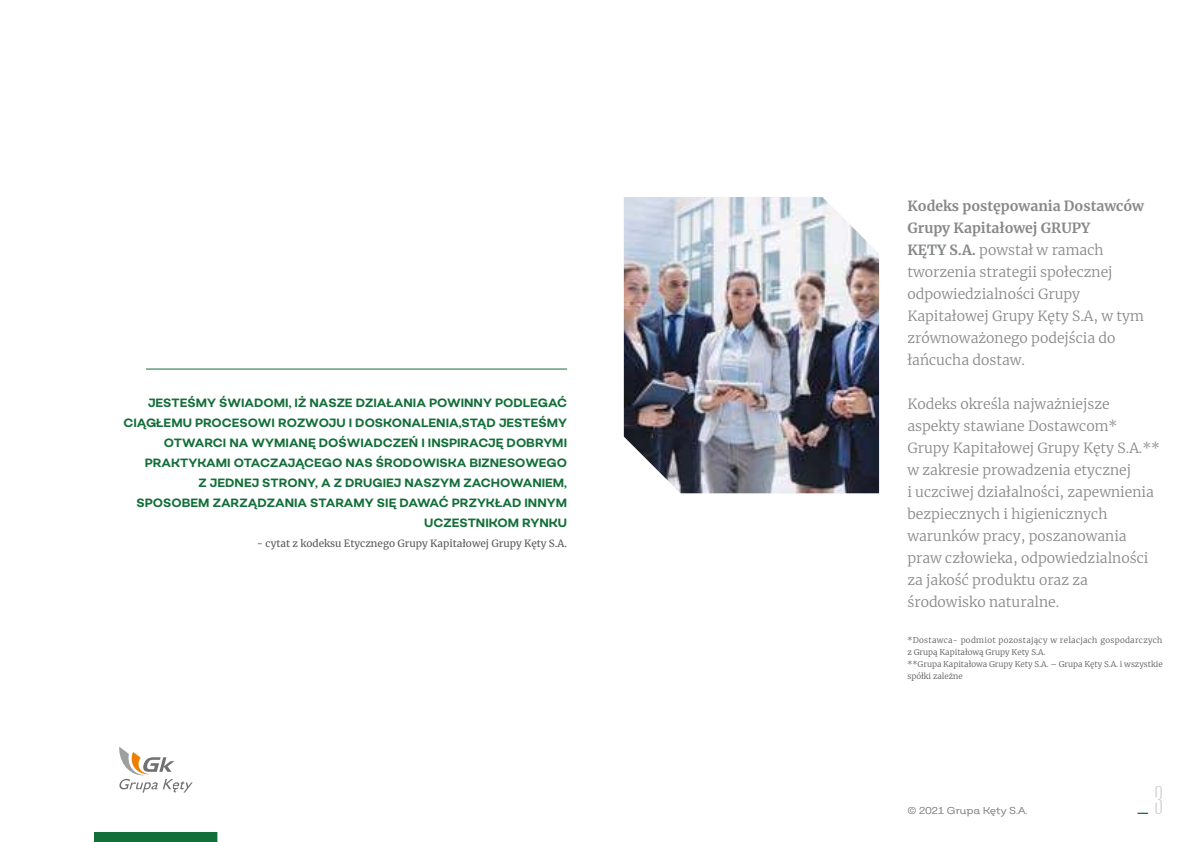
<style>
.page{position:relative;width:1191px;height:842px;background:#fff}
.page>*{position:absolute;margin:0;border:0;box-sizing:border-box;transform-origin:0 0}
.t1{font:300 40px "Morganite";color:#136f39}
.t2{font:300 14px/22px "Merriweather";color:#87888a}
.t3{font:700 12px/20px "Salvatore Roman";color:#136f39;text-align:right}
.t4{font:10px "Merriweather";color:#58585a}
.t5{font:300 10px "Salvatore Roman";color:#87888a}
.t6{font:300 8px/12px "Merriweather";color:#58585a}
.s1{font-weight:700}
.s2{font-weight:200;color:#c6c7c8}
</style>
<div class="page">
<svg style="left:119px;top:747px;width:74px;height:46px"></svg>
<img style="left:624px;top:197px;width:255px;height:296px">
<hr style="left:146px;top:369px;width:421px;height:1px;background:#136f39">
<div style="left:94px;top:832px;width:123px;height:10px;background:#136f39"></div>
<p class="t3" style="left:123px;top:392px;width:445px">JESTEŚMY ŚWIADOMI, IŻ NASZE DZIAŁANIA POWINNY PODLEGAĆ CIĄGŁEMU PROCESOWI ROZWOJU I DOSKONALENIA,STĄD JESTEŚMY OTWARCI NA WYMIANĘ DOŚWIADCZEŃ I INSPIRACJĘ DOBRYMI PRAKTYKAMI OTACZAJĄCEGO NAS ŚRODOWISKA BIZNESOWEGO<br>Z JEDNEJ STRONY, A Z DRUGIEJ NASZYM ZACHOWANIEM, SPOSOBEM ZARZĄDZANIA STARAMY SIĘ DAWAĆ PRZYKŁAD INNYM UCZESTNIKOM RYNKU</p>
<p class="t4" style="left:257px;top:536px;width:312px">- cytat z kodeksu Etycznego Grupy Kapitałowej Grupy Kęty S.A.</p>
<p class="t2" style="left:907px;top:194px;width:238px"><span class="s1">Kodeks postępowania Dostawców<br>Grupy Kapitałowej GRUPY<br>KĘTY S.A.</span> powstał w ramach tworzenia strategii społecznej odpowiedzialności Grupy<br>Kapitałowej Grupy Kęty S.A, w tym zrównoważonego podejścia do łańcucha dostaw.</p>
<p class="t2" style="left:907px;top:392px;width:254px">Kodeks określa najważniejsze aspekty stawiane Dostawcom*<br>Grupy Kapitałowej Grupy Kęty S.A.** w zakresie prowadzenia etycznej<br>i uczciwej działalności, zapewnienia bezpiecznych i higienicznych warunków pracy, poszanowania praw człowieka, odpowiedzialności za jakość produktu oraz za środowisko naturalne.</p>
<p class="t6" style="left:907px;top:634px;width:257px">*Dostawca- podmiot pozostający w relacjach gospodarczych z Grupą Kapitałową Grupy Kety S.A.<br>**Grupa Kapitałowa Grupy Kety S.A. – Grupa Kęty S.A. i wszystkie spółki zależne</p>
<p class="t5" style="left:907px;top:804px;width:121px">© 2021 Grupa Kęty S.A.</p>
<h1 class="t1" style="left:1136px;top:780px;width:27px">_ <span class="s2">3</span></h1>
</div>
